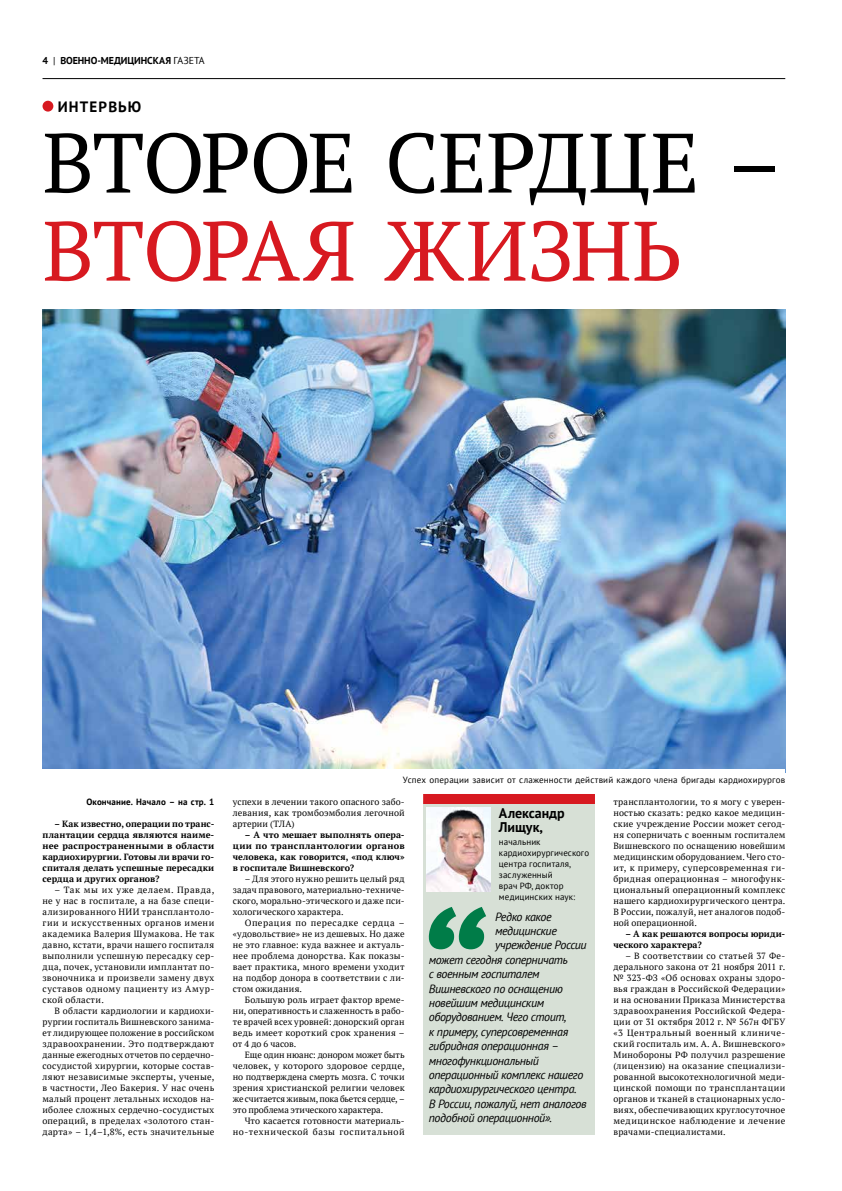
<style>
.page{position:relative;width:842px;height:1191px;background:#fff}
.page>*{position:absolute;margin:0;border:0;box-sizing:border-box;transform-origin:0 0}
.t1{font:84px "PT Serif";letter-spacing:-.02em;color:#000}
.t2{font:84px "PT Serif";letter-spacing:-.02em;color:#d71920}
.t3{font:700 15px "PT Sans";letter-spacing:.075em;color:#000}
.t4{font:700 14px/14px "PT Sans";letter-spacing:-.005em;color:#000}
.t5{font:italic 12px "PT Sans";letter-spacing:-.035em;color:#000}
.t6{font:700 10px "PT Sans";letter-spacing:-.01em;color:#000}
.t7{font:9px/11px "PT Serif";letter-spacing:.02em;color:#000;text-align:justify}
.t8{font:700 9px/11px "PT Serif";letter-spacing:.01em;color:#000;text-align:justify}
.t9{font:9px/11px "PT Sans";letter-spacing:.015em;color:#000}
.t10{font:700 9px "PT Sans";letter-spacing:.015em;color:#000}
.s1{font-weight:400}
</style>
<div class="page">
<hr style="left:43px;top:78px;width:742px;height:1px;background:#000">
<div style="left:43px;top:101px;width:10px;height:11px;background:#d71920;border-radius:50%"></div>
<img style="left:43px;top:310px;width:742px;height:459px">
<div style="left:423px;top:801px;width:172px;height:334px;background:#d7e0d6"></div>
<svg style="left:428px;top:907px;width:58px;height:42px"></svg>
<img style="left:427px;top:807px;width:63px;height:85px">
<div style="left:423px;top:794px;width:172px;height:10px;background:#d71920"></div>
<p class="t6" style="left:43px;top:54px;width:164px">4 <span class="s1">|</span> ВОЕННО-МЕДИЦИНСКАЯ <span class="s1">ГАЗЕТА</span></p>
<h2 class="t3" style="left:58px;top:96px;width:85px">ИНТЕРВЬЮ</h2>
<h1 class="t1" style="left:43px;top:108px;width:740px">ВТОРОЕ СЕРДЦЕ –</h1>
<h1 class="t2" style="left:43px;top:196px;width:641px">ВТОРАЯ ЖИЗНЬ</h1>
<p class="t10" style="left:86px;top:796px;width:129px">Окончание. Начало – на стр. 1</p>
<p class="t8" style="left:43px;top:818px;width:173px;text-indent:12px">– Как известно, операции по транс&shy;плантации сердца являются наиме&shy;нее распространенными в области кардиохирургии. Готовы ли врачи го&shy;спиталя делать успешные пересадки сердца и других органов?</p>
<p class="t7" style="left:43px;top:884px;width:173px;text-indent:12px">– Так мы их уже делаем. Правда, не у нас в госпитале, а на базе специ&shy;ализированного НИИ трансплантоло&shy;гии и искусственных органов имени академика Валерия Шумакова. Не так давно, кстати, врачи нашего госпиталя выполнили успешную пересадку сер&shy;дца, почек, установили имплантат по&shy;звоночника и произвели замену двух суставов одному пациенту из Амур&shy;ской области.</p>
<p class="t7" style="left:43px;top:1005px;width:173px;text-indent:12px">В области кардиологии и кардиохи&shy;рургии госпиталь Вишневского занима&shy;ет лидирующее положение в российском здравоохранении. Это подтверждают данные ежегодных отчетов по сердечно&shy;сосудистой хирургии, которые состав&shy;ляют независимые эксперты, ученые, в частности, Лео Бакерия. У нас очень малый процент летальных исходов на&shy;иболее сложных сердечно-сосудистых операций, в пределах «золотого стан&shy;дарта» – 1,4–1,8%, есть значительные</p>
<p class="t9" style="left:403px;top:774px;width:384px">Успех операции зависит от слаженности действий каждого члена бригады кардиохирургов</p>
<p class="t7" style="left:233px;top:796px;width:173px">успехи в лечении такого опасного забо&shy;левания, как тромбоэмболия легочной артерии (ТЛА)</p>
<p class="t8" style="left:233px;top:829px;width:173px;text-indent:12px">– А что мешает выполнять опера&shy;ции по трансплантологии органов человека, как говорится, «под ключ» в госпитале Вишневского?</p>
<p class="t7" style="left:233px;top:873px;width:173px;text-indent:12px">– Для этого нужно решить целый ряд задач правового, материально-техниче&shy;ского, морально-этического и даже пси&shy;хологического характера.</p>
<p class="t7" style="left:233px;top:917px;width:173px;text-indent:12px">Операция по пересадке сердца – «удовольствие» не из дешевых. Но даже не это главное: куда важнее и актуаль&shy;нее проблема донорства. Как показы&shy;вает практика, много времени уходит на подбор донора в соответствии с ли&shy;стом ожидания.</p>
<p class="t7" style="left:233px;top:994px;width:173px;text-indent:12px">Большую роль играет фактор време&shy;ни, оперативность и слаженность в рабо&shy;те врачей всех уровней: донорский орган ведь имеет короткий срок хранения – от 4 до 6 часов.</p>
<p class="t7" style="left:233px;top:1049px;width:173px;text-indent:12px">Еще один нюанс: донором может быть человек, у которого здоровое сердце, но подтверждена смерть мозга. С точки зрения христианской религии человек же считается живым, пока бьется сердце, – это проблема этического характера.</p>
<p class="t7" style="left:233px;top:1115px;width:173px;text-align:right">Что касается готовности материаль&shy;но-технической базы госпитальной</p>
<h3 class="t4" style="left:499px;top:805px;width:67px">Александр<br>Лищук,</h3>
<p class="t9" style="left:499px;top:836px;width:92px">начальник кардиохирургического центра госпиталя, заслуженный<br>врач РФ, доктор медицинских наук:</p>
<h3 class="t5" style="left:495px;top:908px;width:58px">Редко какое</h3>
<h3 class="t5" style="left:495px;top:923px;width:63px">медицинские</h3>
<h3 class="t5" style="left:495px;top:937px;width:93px">учреждение России</h3>
<h3 class="t5" style="left:429px;top:951px;width:141px">может сегодня соперничать</h3>
<h3 class="t5" style="left:429px;top:966px;width:112px">с военным госпиталем</h3>
<h3 class="t5" style="left:429px;top:980px;width:136px">Вишневского по оснащению</h3>
<h3 class="t5" style="left:429px;top:995px;width:117px">новейшим медицинским</h3>
<h3 class="t5" style="left:429px;top:1009px;width:139px">оборудованием. Чего стоит,</h3>
<h3 class="t5" style="left:429px;top:1023px;width:141px">к примеру, суперсовременная</h3>
<h3 class="t5" style="left:429px;top:1038px;width:132px">гибридная операционная –</h3>
<h3 class="t5" style="left:429px;top:1052px;width:112px">многофункциональный</h3>
<h3 class="t5" style="left:429px;top:1067px;width:156px">операционный комплекс нашего</h3>
<h3 class="t5" style="left:429px;top:1081px;width:149px">кардиохирургического центра.</h3>
<h3 class="t5" style="left:429px;top:1095px;width:159px">В России, пожалуй, нет аналогов</h3>
<h3 class="t5" style="left:429px;top:1110px;width:125px">подобной операционной».</h3>
<p class="t7" style="left:613px;top:796px;width:173px">трансплантологии, то я могу с уверен&shy;ностью сказать: редко какое медицин&shy;ские учреждение России может сегод&shy;ня соперничать с военным госпиталем Вишневского по оснащению новейшим медицинским оборудованием. Чего сто&shy;ит, к примеру, суперсовременная ги&shy;бридная операционная – многофунк&shy;циональный операционный комплекс нашего кардиохирургического центра.<br>В России, пожалуй, нет аналогов подоб&shy;ной операционной.</p>
<p class="t8" style="left:613px;top:928px;width:173px;text-indent:12px">– А как решаются вопросы юриди&shy;ческого характера?</p>
<p class="t7" style="left:613px;top:950px;width:173px;text-indent:12px">– В соответствии со статьей 37 Фе&shy;дерального закона от 21 ноября 2011 г. № 323‑ФЗ «Об основах охраны здоро&shy;вья граждан в Российской Федерации» и на основании Приказа Министерства здравоохранения Российской Федера&shy;ции от 31 октября 2012 г. № 567н ФГБУ «3 Центральный военный клиниче&shy;ский госпиталь им. А. А. Вишневского» Минобороны РФ получил разрешение (лицензию) на оказание специализи&shy;рованной высокотехнологичной меди&shy;цинской помощи по трансплантации органов и тканей в стационарных усло&shy;виях, обеспечивающих круглосуточное медицинское наблюдение и лечение врачами-специалистами.</p>
</div>
